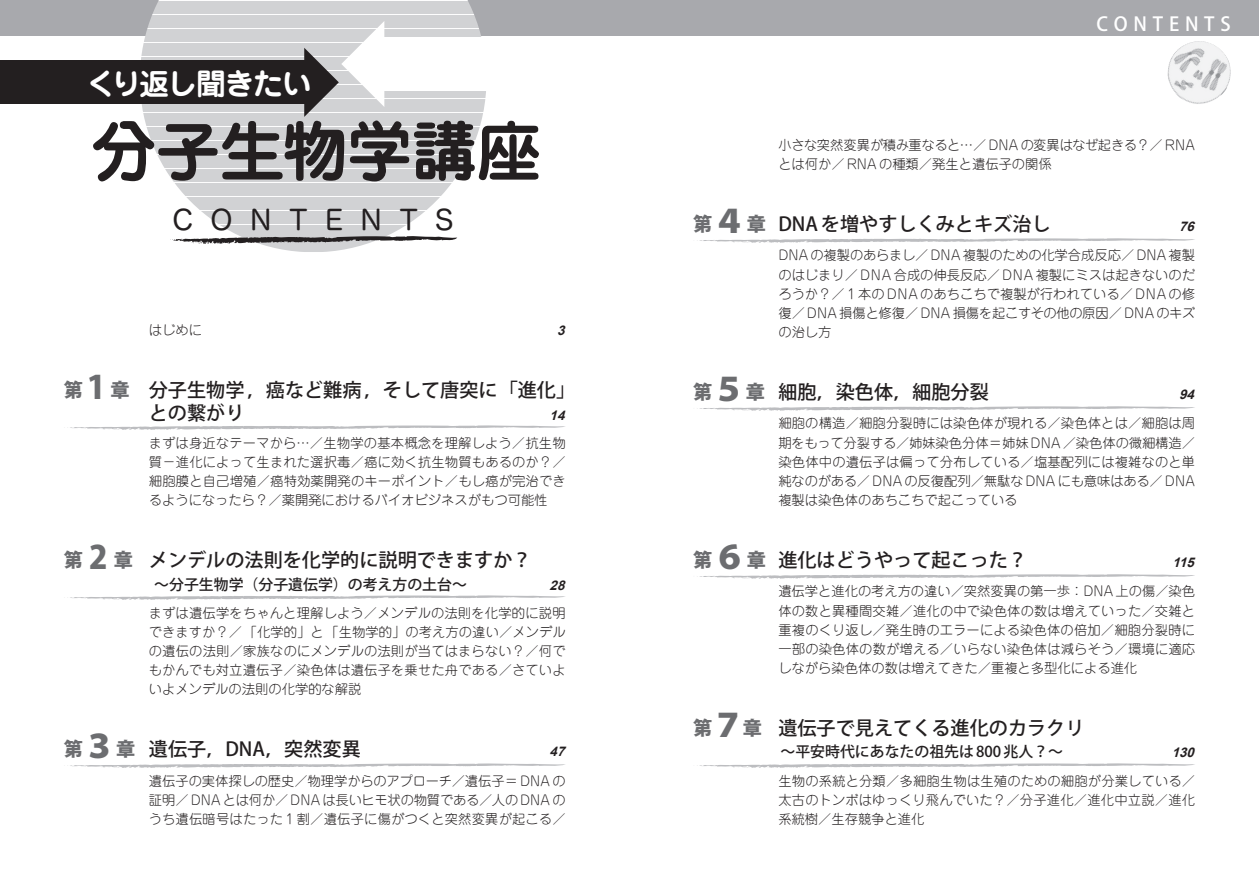
<style>
.page{position:relative;width:1259px;height:893px;background:#fff}
.page>*{position:absolute;margin:0;border:0;box-sizing:border-box;transform-origin:0 0}
.t1{font:700 65.4px "Jun 501 Pro";letter-spacing:-.02em;color:#231f20}
.t2{font:700 29.85px "Jun 501 Pro";letter-spacing:-.05em;color:#fff}
.t3{font:27.6px "Hira Maru Pro W4";letter-spacing:.635em;color:#231f20}
.t4{font:500 19.2px/22.4px "Koz Go Pro";color:#231f20}
.t5{font:500 19.2px "Koz Go Pro";letter-spacing:.3em;color:#fff}
.t6{font:500 14.85px "Koz Go Pro";color:#231f20}
.t7{font:300 13.35px/19.2px "Jun 101 Pro";color:#231f20;text-align:justify}
.t8{font:italic 700 13.35px "Arial";color:#231f20}
.s1{font-weight:800;color:#6c6d70}
.s2{font-weight:800;font-size:31.95px;color:#6c6d70}
</style>
<div class="page">
<div style="left:0;top:0;width:629px;height:36px;background:#a8a9ad"></div>
<div style="left:630px;top:0;width:629px;height:36px;background:#a8a9ad"></div>
<img style="left:1167px;top:41px;width:63px;height:63px">
<svg style="left:67px;top:425px;width:498px;height:5px"></svg>
<svg style="left:67px;top:595px;width:498px;height:5px"></svg>
<svg style="left:67px;top:763px;width:498px;height:5px"></svg>
<svg style="left:140px;top:0;width:346px;height:252px;fill:#d1d2d4"></svg>
<div style="left:0;top:61px;width:313px;height:43px;background:#231f20"></div>
<div style="left:373px;top:37px;width:136px;height:54px;background:#fff"></div>
<svg style="left:304px;top:21px;width:80px;height:96px"></svg>
<svg style="left:170px;top:236px;width:287px;height:8px"></svg>
<svg style="left:697px;top:238px;width:498px;height:5px"></svg>
<svg style="left:697px;top:406px;width:498px;height:5px"></svg>
<svg style="left:697px;top:574px;width:498px;height:5px"></svg>
<svg style="left:697px;top:763px;width:498px;height:5px"></svg>
<h2 class="t2" style="left:86px;top:60px;width:227px">くり返し聞きたい</h2>
<h1 class="t1" style="left:91px;top:99px;width:452px">分子生物学講座</h1>
<h3 class="t3" style="left:173px;top:196px;width:283px">CONTENTS</h3>
<p class="t7" style="left:149px;top:319px;width:55px">はじめに</p>
<p class="t8" style="left:557px;top:321px;width:14px">3</p>
<h3 class="t4" style="left:149px;top:380px;width:428px;text-indent:-85px"><span class="s1">第</span> <span class="s2">1</span> <span class="s1">章</span> 分子生物学，癌など難病，そして唐突に「進化」との繋がり</h3>
<p class="t8" style="left:549px;top:406px;width:21px">14</p>
<p class="t7" style="left:149px;top:431px;width:418px">まずは身近なテーマから…／生物学の基本概念を理解しよう／抗生物質－進化によって生まれた選択毒／癌に効く抗生物質もあるのか？／細胞膜と自己増殖／癌特効薬開発のキーポイント／もし癌が完治できるようになったら？／薬開発におけるバイオビジネスがもつ可能性</p>
<h3 class="t4" style="left:64px;top:550px;width:469px"><span class="s1">第</span> <span class="s2">2</span> <span class="s1">章</span> メンデルの法則を化学的に説明できますか？</h3>
<p class="t6" style="left:136px;top:574px;width:332px">　 ～分子生物学（分子遺伝学）の考え方の土台～</p>
<p class="t8" style="left:549px;top:576px;width:21px">28</p>
<p class="t7" style="left:149px;top:601px;width:418px">まずは遺伝学をちゃんと理解しよう／メンデルの法則を化学的に説明できますか？／「化学的」と「生物学的」の考え方の違い／メンデルの遺伝の法則／家族なのにメンデルの法則が当てはまらない？／何でもかんでも対立遺伝子／染色体は遺伝子を乗せた舟である／さていよいよメンデルの法則の化学的な解説</p>
<h3 class="t4" style="left:64px;top:739px;width:298px"><span class="s1">第</span><span class="s2">３</span><span class="s1">章</span> 遺伝子，DNA，突然変異</h3>
<p class="t8" style="left:549px;top:742px;width:21px">47</p>
<p class="t7" style="left:149px;top:769px;width:418px">遺伝子の実体探しの歴史／物理学からのアプローチ／遺伝子＝DNAの証明／DNAとは何か／DNAは長いヒモ状の物質である／人のDNAのうち遺伝暗号はたった１割／遺伝子に傷がつくと突然変異が起こる／</p>
<h3 class="t5" style="left:1096px;top:11px;width:136px">CONTENTS</h3>
<p class="t7" style="left:778px;top:134px;width:418px">小さな突然変異が積み重なると…／DNAの変異はなぜ起きる？／RNAとは何か／RNAの種類／発生と遺伝子の関係</p>
<h3 class="t4" style="left:693px;top:214px;width:359px"><span class="s1">第</span><span class="s2">４</span><span class="s1">章</span> DNA を増やすしくみとキズ治し</h3>
<p class="t8" style="left:1179px;top:217px;width:21px">76</p>
<p class="t7" style="left:778px;top:244px;width:418px">DNAの複製のあらまし／DNA複製のための化学合成反応／DNA複製のはじまり／DNA合成の伸長反応／DNA複製にミスは起きないのだろうか？／１本のDNAのあちこちで複製が行われている／DNAの修復／DNA損傷と修復／DNA損傷を起こすその他の原因／DNAのキズの治し方</p>
<h3 class="t4" style="left:693px;top:382px;width:297px"><span class="s1">第</span><span class="s2">５</span><span class="s1">章</span> 細胞，染色体，細胞分裂</h3>
<p class="t8" style="left:1179px;top:385px;width:21px">94</p>
<p class="t7" style="left:778px;top:412px;width:418px">細胞の構造／細胞分裂時には染色体が現れる／染色体とは／細胞は周期をもって分裂する／姉妹染色分体＝姉妹DNA／染色体の微細構造／染色体中の遺伝子は偏って分布している／塩基配列には複雑なのと単純なのがある／DNAの反復配列／無駄なDNAにも意味はある／DNA複製は染色体のあちこちで起こっている</p>
<h3 class="t4" style="left:693px;top:550px;width:335px"><span class="s1">第</span><span class="s2">６</span><span class="s1">章</span> 進化はどうやって起こった？</h3>
<p class="t8" style="left:1172px;top:553px;width:28px">115</p>
<p class="t7" style="left:778px;top:580px;width:418px">遺伝学と進化の考え方の違い／突然変異の第一歩：DNA上の傷／染色体の数と異種間交雑／進化の中で染色体の数は増えていった／交雑と重複のくり返し／発生時のエラーによる染色体の倍加／細胞分裂時に一部の染色体の数が増える／いらない染色体は減らそう／環境に適応しながら染色体の数は増えてきた／重複と多型化による進化</p>
<h3 class="t4" style="left:693px;top:718px;width:393px"><span class="s1">第</span><span class="s2">７</span><span class="s1">章</span> 遺伝子で見えてくる進化のカラクリ</h3>
<p class="t6" style="left:765px;top:742px;width:299px">　～平安時代にあなたの祖先は 800 兆人？～</p>
<p class="t8" style="left:1171px;top:744px;width:29px">130</p>
<p class="t7" style="left:778px;top:769px;width:418px">生物の系統と分類／多細胞生物は生殖のための細胞が分業している／太古のトンボはゆっくり飛んでいた？／分子進化／進化中立説／進化系統樹／生存競争と進化</p>
</div>
